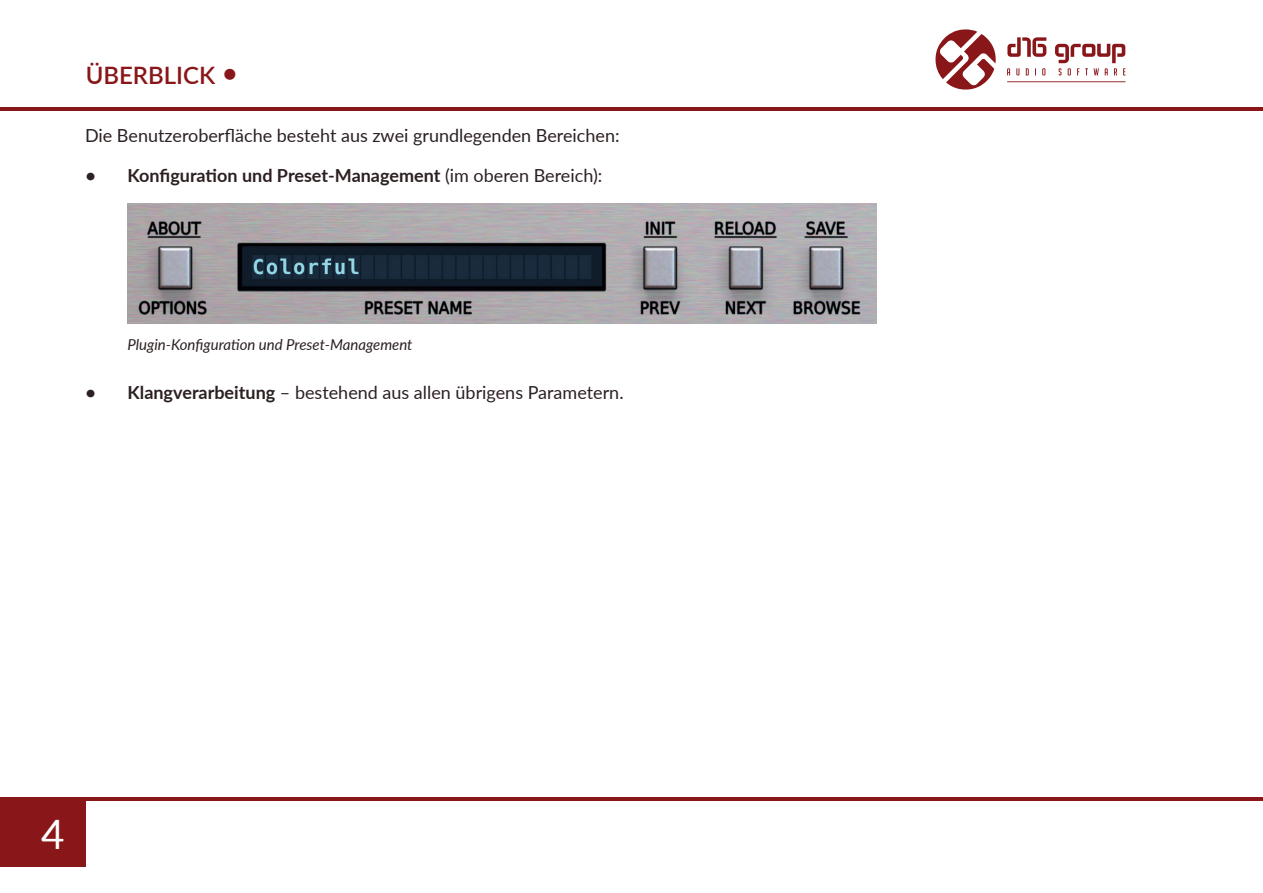
<style>
.page{position:relative;width:1263px;height:893px;background:#fff}
.page>*{position:absolute;margin:0;border:0;box-sizing:border-box;transform-origin:0 0}
.t1{font:40.5px "Lato";color:#fff}
.t2{font:600 24px "Lato";color:#891618}
.t3{font:18px "Lato";color:#2c2021}
.t4{font:700 18px "Lato";color:#2c2021}
.t5{font:italic 15px "Lato";color:#2c2021}
.s1{font-size:27px}
.s2{font-weight:400}
.s3{font-weight:700}
</style>
<div class="page">
<div style="left:0;top:798px;width:86px;height:69px;background:#891618"></div>
<hr style="left:0;top:797px;width:1263px;height:3px;background:#891618">
<hr style="left:0;top:108px;width:1263px;height:3px;background:#891618">
<hr style="left:1262px;top:798px;width:1px;height:67px;background:#891618">
<svg style="left:1007px;top:37px;width:118px;height:45px"></svg>
<svg style="left:935px;top:29px;width:61px;height:61px"></svg>
<img style="left:128px;top:204px;width:748px;height:120px">
<h2 class="t2" style="left:86px;top:58px;width:153px">ÜBerBliCK <span class="s1">•</span></h2>
<p class="t3" style="left:85px;top:123px;width:536px">Die Benutzeroberfläche besteht aus zwei grundlegenden Bereichen:</p>
<p class="t4" style="left:86px;top:162px;width:518px">• Konfiguration und Preset-Management <span class="s2">(im oberen Bereich):</span></p>
<p class="t5" style="left:128px;top:333px;width:286px">Plugin-Konfiguration und Preset-Management</p>
<p class="t3" style="left:86px;top:379px;width:539px"><span class="s3">• Klangverarbeitung</span> – bestehend aus allen übrigens Parametern.</p>
<h1 class="t1" style="left:41px;top:805px;width:25px">4</h1>
</div>
